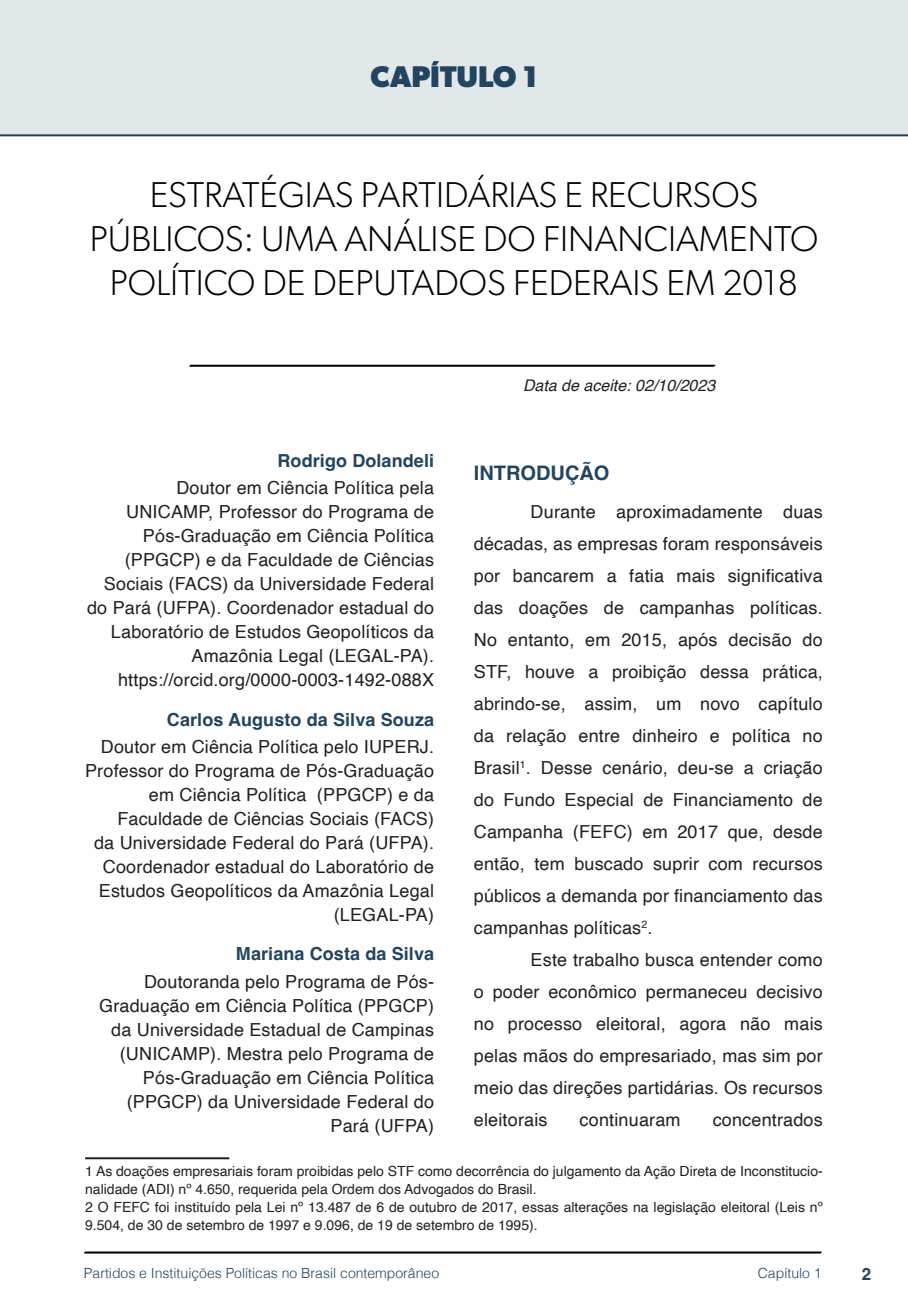
<style>
.page{position:relative;width:908px;height:1304px;background:#fff}
.page>*{position:absolute;margin:0;border:0;box-sizing:border-box;transform-origin:0 0}
.nome_artigos{font:300 36px/44px "Gibson";color:#000;text-align:center}
.capítulos{font:700 30px "Gibson";color:#23445f}
.TITULOS{font:700 20px "Helvetica";color:#23445f}
.info_autores{font:18px/24px "Helvetica";letter-spacing:.01em;color:#231f20;text-align:right}
.txt{font:18px/32px "Helvetica";letter-spacing:.01em;color:#231f20;text-align:justify}
.nome_autores{font:700 18px "Helvetica";letter-spacing:.005em;color:#23445f}
.t1{font:700 16.8px "Helvetica";color:#23445f}
.t2{font:italic 16px "Helvetica";color:#231f20}
.nota_rdp{font:14px/18px "Helvetica";color:#231f20}
.t3{font:300 14px "Helvetica";color:#23445f}
</style>
<div class="page">
<svg style="left:84px;top:1251px;width:737px;height:3px;background:#515151"></svg>
<div style="left:0;top:0;width:907px;height:136px;background:#e2e7e9"></div>
<svg style="left:189px;top:364px;width:526px;height:3px;background:#4f4f4f"></svg>
<div style="left:64px;top:74px;width:61px;height:54px;background:#e2e7e9"></div>
<hr style="left:85px;top:1157px;width:144px;height:2px;background:#231f20">
<p class="capítulos" style="left:370px;top:58px;width:168px">CAPÍTULO 1</p>
<p class="nome_artigos" style="left:90px;top:172px;width:729px">ESTRATÉGIAS PARTIDÁRIAS E RECURSOS<br>PÚBLICOS: UMA ANÁLISE DO FINANCIAMENTO<br>POLÍTICO DE DEPUTADOS FEDERAIS EM 2018</p>
<p class="t2" style="left:523px;top:373px;width:194px">Data de aceite: 02/10/2023</p>
<p class="nome_autores" style="left:277px;top:450px;width:158px">Rodrigo Dolandeli</p>
<p class="info_autores" style="left:87px;top:477px;width:348px">Doutor em Ciência Política pela UNICAMP, Professor do Programa de Pós-Graduação em Ciência Política (PPGCP) e da Faculdade de Ciências Sociais (FACS) da Universidade Federal do Pará (UFPA). Coordenador estadual do Laboratório de Estudos Geopolíticos da Amazônia Legal (LEGAL-PA).</p>
<p class="info_autores" style="left:118px;top:669px;width:317px">https://orcid.org/0000-0003-1492-088X</p>
<p class="nome_autores" style="left:167px;top:708px;width:268px">Carlos Augusto da Silva Souza</p>
<p class="info_autores" style="left:85px;top:735px;width:350px">Doutor em Ciência Política pelo IUPERJ.<br>Professor do Programa de Pós-Graduação em Ciência Política (PPGCP) e da Faculdade de Ciências Sociais (FACS)<br>da Universidade Federal do Pará (UFPA).<br>Coordenador estadual do Laboratório de Estudos Geopolíticos da Amazônia Legal (LEGAL-PA)</p>
<p class="nome_autores" style="left:236px;top:943px;width:199px">Mariana Costa da Silva</p>
<p class="info_autores" style="left:99px;top:970px;width:336px">Doutoranda pelo Programa de Pós-<br>Graduação em Ciência Política (PPGCP) da Universidade Estadual de Campinas (UNICAMP). Mestra pelo Programa de<br>Pós-Graduação em Ciência Política (PPGCP) da Universidade Federal do<br>Pará (UFPA)</p>
<p class="nota_rdp" style="left:85px;top:1163px;width:739px">1 As doações empresariais foram proibidas pelo STF como decorrência do julgamento da Ação Direta de Inconstitucio&shy;nalidade (ADI) nº 4.650, requerida pela Ordem dos Advogados do Brasil.</p>
<p class="nota_rdp" style="left:85px;top:1199px;width:738px">2 O FEFC foi instituído pela Lei nº 13.487 de 6 de outubro de 2017, essas alterações na legislação eleitoral (Leis nº<br>9.504, de 30 de setembro de 1997 e 9.096, de 19 de setembro de 1995).</p>
<p class="TITULOS" style="left:473px;top:461px;width:137px">INTRODUÇÃO</p>
<p class="txt" style="left:473px;top:496px;width:350px;text-indent:57px">Durante aproximadamente duas décadas, as empresas foram responsáveis por bancarem a fatia mais significativa das doações de campanhas políticas.<br>No entanto, em 2015, após decisão do STF, houve a proibição dessa prática, abrindo-se, assim, um novo capítulo da relação entre dinheiro e política no Brasil<sup>1</sup>. Desse cenário, deu-se a criação do Fundo Especial de Financiamento de Campanha (FEFC) em 2017 que, desde então, tem buscado suprir com recursos públicos a demanda por financiamento das campanhas políticas<sup>2</sup>.</p>
<p class="txt" style="left:473px;top:944px;width:350px;text-indent:57px">Este trabalho busca entender como o poder econômico permaneceu decisivo no processo eleitoral, agora não mais pelas mãos do empresariado, mas sim por meio das direções partidárias. Os recursos eleitorais</p>
<p class="txt" style="left:579px;top:1104px;width:102px">continuaram</p>
<p class="txt" style="left:712px;top:1104px;width:112px">concentrados</p>
<p class="t3" style="left:84px;top:1261px;width:356px">Partidos e Instituições Políticas no Brasil contemporâneo</p>
<p class="t3" style="left:757px;top:1261px;width:65px">Capítulo 1</p>
<p class="t1" style="left:861px;top:1264px;width:11px">2</p>
</div>
